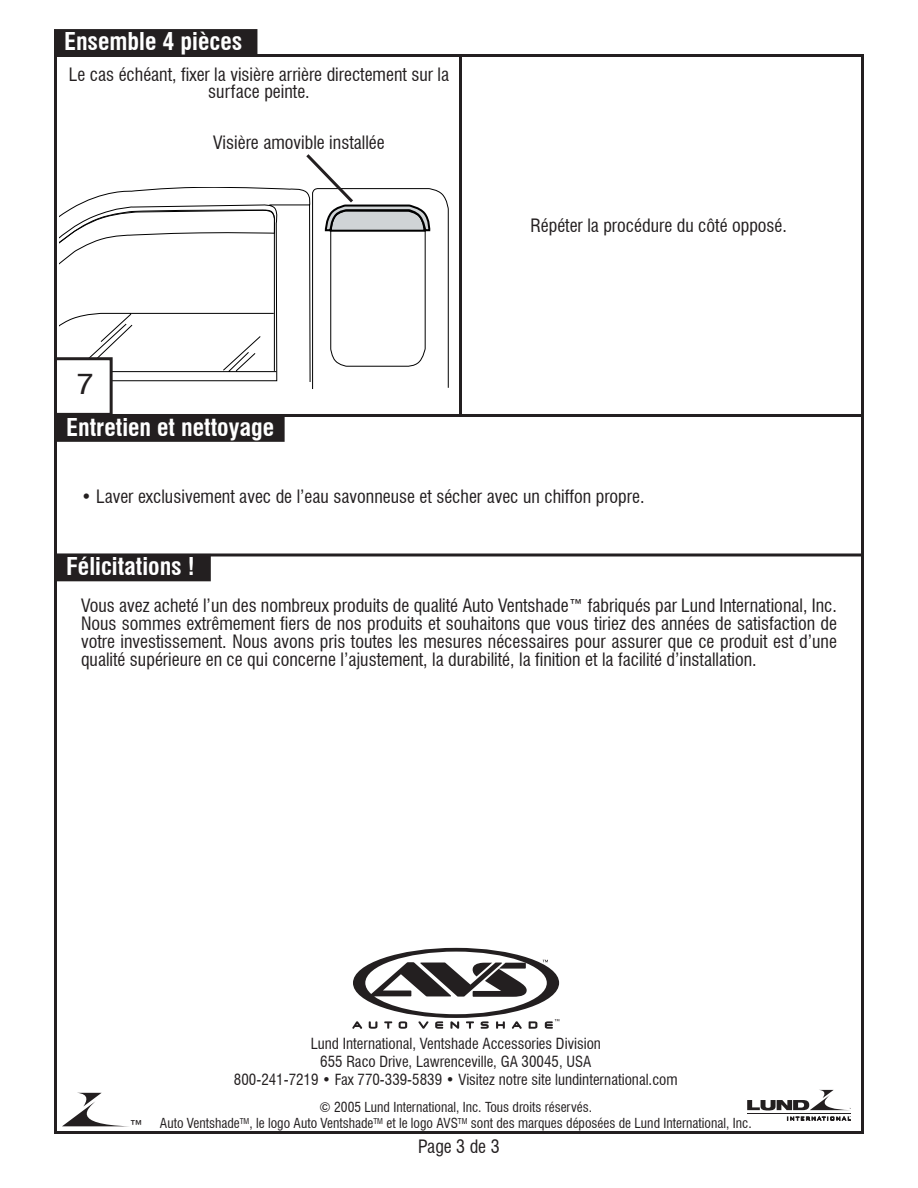
<style>
.page{position:relative;width:918px;height:1188px;background:#fff}
.page>*{position:absolute;margin:0;border:0;box-sizing:border-box;transform-origin:0 0}
.t1{font:30px "Swiss 721 BT";color:#231f20}
.t2{font:700 condensed 24px "Swiss 721 BT";color:#fff}
.t3{font:condensed 18px/18px "Swiss 721 BT";color:#231f20;text-align:justify}
.t4{font:condensed 15px/18px "Swiss 721 BT";color:#231f20;text-align:center}
.t5{font:condensed 13.5px/16.2px "Swiss 721 BT";color:#231f20;text-align:center}
</style>
<div class="page">
<hr style="left:459px;top:56px;width:3px;height:359px;background:#231f20">
<svg style="left:59px;top:187px;width:244px;height:195px"></svg>
<svg style="left:303px;top:154px;width:146px;height:235px"></svg>
<div style="left:56px;top:359px;width:55px;height:55px;background:#fff"></div>
<div style="left:54px;top:357px;width:59px;height:59px;border:3px solid #231f20"></div>
<hr style="left:54px;top:414px;width:810px;height:3px;background:#231f20">
<div style="left:55px;top:415px;width:229px;height:26px;background:#231f20"></div>
<div style="left:54px;top:414px;width:231px;height:28px;border:2px solid #231f20"></div>
<hr style="left:54px;top:553px;width:810px;height:3px;background:#231f20">
<div style="left:55px;top:555px;width:155px;height:26px;background:#231f20"></div>
<svg style="left:352px;top:948px;width:207px;height:81px"></svg>
<svg style="left:62px;top:1093px;width:60px;height:33px"></svg>
<hr style="left:747px;top:1113px;width:104px;height:1px;background:#231f20">
<svg style="left:787px;top:1116px;width:64px;height:4px"></svg>
<svg style="left:747px;top:1090px;width:104px;height:20px"></svg>
<div style="left:55px;top:30px;width:202px;height:26px;background:#231f20"></div>
<div style="left:54px;top:29px;width:203px;height:27px;border:2px solid #231f20"></div>
<h2 class="t2" style="left:64px;top:27px;width:109px">4 Pi ce Set</h2>
<h2 class="t2" style="left:64px;top:27px;width:180px">Ensemble 4 pièces</h2>
<p class="t3" style="left:69px;top:66px;width:382px;line-height:16.5px;text-align:center">Le cas échéant, fixer la visière arrière directement sur la surface peinte.</p>
<p class="t3" style="left:213px;top:133px;width:173px">Visière amovible installée</p>
<h1 class="t1" style="left:77px;top:365px;width:18px">7</h1>
<h2 class="t2" style="left:66px;top:413px;width:209px">Entretien et nettoyage</h2>
<p class="t3" style="left:530px;top:217px;width:258px">Répéter la procédure du côté opposé.</p>
<p class="t3" style="left:81px;top:488px;width:565px">• Laver exclusivement avec de l’eau savonneuse et sécher avec un chiffon propre.</p>
<h2 class="t2" style="left:66px;top:552px;width:130px">Félicitations !</h2>
<p class="t3" style="left:81px;top:596px;width:757px">Vous avez acheté l’un des nombreux produits de qualité Auto Ventshade™ fabriqués par Lund International, Inc.<br>Nous sommes extrêmement fiers de nos produits et souhaitons que vous tiriez des années de satisfaction de votre investissement. Nous avons pris toutes les mesures nécessaires pour assurer que ce produit est d’une qualité supérieure en ce qui concerne l’ajustement, la durabilité, la finition et la facilité d’installation.</p>
<p class="t3" style="left:129px;top:1117px;width:16px">™</p>
<p class="t4" style="left:234px;top:1034px;width:445px">Lund International, Ventshade Accessories Division<br>655 Raco Drive, Lawrenceville, GA 30045, USA<br>800-241-7219 • Fax 770-339-5839 • Visitez notre site lundinternational.com</p>
<p class="t5" style="left:160px;top:1099px;width:593px">© 2005 Lund International, Inc. Tous droits réservés.<br>Auto Ventshade<sup>TM</sup>, le logo Auto Ventshade<sup>TM</sup> et le logo AVS<sup>TM</sup> sont des marques déposées de Lund International, Inc.</p>
<p class="t3" style="left:418px;top:1138px;width:83px">Page 3 de 3</p>
</div>
